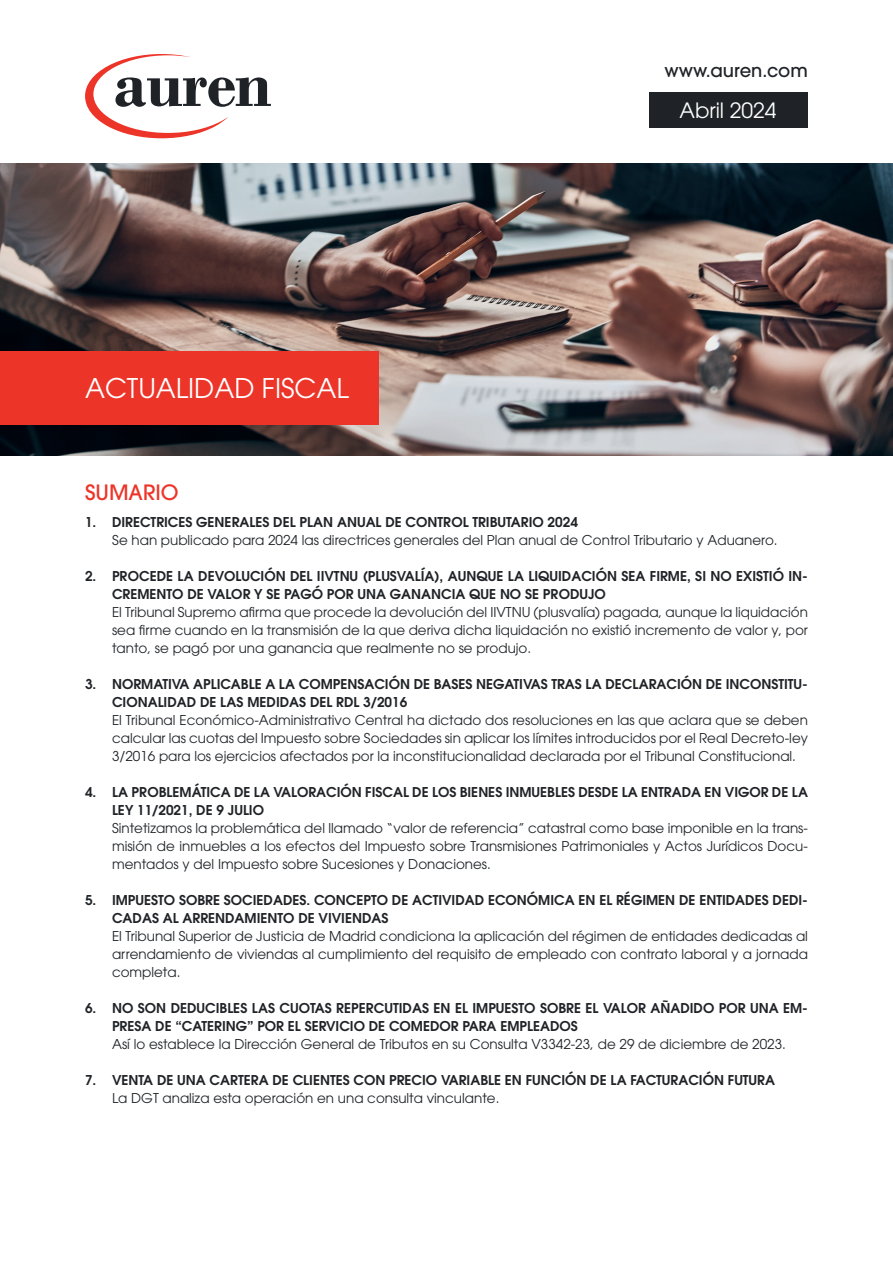
<style>
.page{position:relative;width:893px;height:1263px;background:#fff}
.page>*{position:absolute;margin:0;border:0;box-sizing:border-box;transform-origin:0 0}
.t1{font:27px "ITC Avant Garde Pro";color:#fff}
.t2{font:21px "ITC Avant Garde Pro";color:#fff}
.t3{font:500 21px "ITC Avant Garde Pro";color:#ed3429}
.t4{font:500 18px "ITC Avant Garde Pro";color:#1f2327}
.t5{font:13.5px/18px "ITC Avant Garde Pro";color:#1f2327;text-align:justify}
.t6{font:600 13.5px/18px "ITC Avant Garde Pro";color:#1f2327}
</style>
<div class="page">
<svg style="left:85px;top:54px;width:186px;height:84px"></svg>
<img style="left:0;top:163px;width:893px;height:292px">
<div style="left:0;top:351px;width:378px;height:73px;background:#ed3429"></div>
<div style="left:649px;top:92px;width:159px;height:36px;background:#1f2327"></div>
<h3 class="t4" style="left:664px;top:59px;width:145px">www.auren.com</h3>
<h1 class="t1" style="left:85px;top:371px;width:265px">ACTUALIDAD FISCAL</h1>
<h2 class="t2" style="left:679px;top:97px;width:98px">Abril 2024</h2>
<h2 class="t3" style="left:85px;top:479px;width:95px">SUMARIO</h2>
<p class="t6" style="left:85px;top:513px;width:494px">1. DIRECTRICES GENERALES DEL PLAN ANUAL DE CONTROL TRIBUTARIO 2024</p>
<p class="t5" style="left:112px;top:531px;width:667px">Se han publicado para 2024 las directrices generales del Plan anual de Control Tributario y Aduanero.</p>
<p class="t6" style="left:112px;top:567px;width:697px;text-indent:-27px">2. PROCEDE LA DEVOLUCIÓN DEL IIVTNU (PLUSVALÍA), AUNQUE LA LIQUIDACIÓN SEA FIRME, SI NO EXISTIÓ IN-<br>CREMENTO DE VALOR Y SE PAGÓ POR UNA GANANCIA QUE NO SE PRODUJO</p>
<p class="t5" style="left:112px;top:603px;width:697px">El Tribunal Supremo afirma que procede la devolución del IIVTNU (plusvalía) pagada, aunque la liquidación sea firme cuando en la transmisión de la que deriva dicha liquidación no existió incremento de valor y, por tanto, se pagó por una ganancia que realmente no se produjo.</p>
<p class="t6" style="left:112px;top:675px;width:697px;text-indent:-27px">3. NORMATIVA APLICABLE A LA COMPENSACIÓN DE BASES NEGATIVAS TRAS LA DECLARACIÓN DE INCONSTITU-<br>CIONALIDAD DE LAS MEDIDAS DEL RDL 3/2016</p>
<p class="t5" style="left:112px;top:711px;width:697px">El Tribunal Económico-Administrativo Central ha dictado dos resoluciones en las que aclara que se deben calcular las cuotas del Impuesto sobre Sociedades sin aplicar los límites introducidos por el Real Decreto-ley 3/2016 para los ejercicios afectados por la inconstitucionalidad declarada por el Tribunal Constitucional.</p>
<p class="t6" style="left:112px;top:783px;width:697px;text-indent:-27px">4. LA PROBLEMÁTICA DE LA VALORACIÓN FISCAL DE LOS BIENES INMUEBLES DESDE LA ENTRADA EN VIGOR DE LA<br>LEY 11/2021, DE 9 JULIO</p>
<p class="t5" style="left:112px;top:819px;width:697px">Sintetizamos la problemática del llamado “valor de referencia” catastral como base imponible en la trans&shy;misión de inmuebles a los efectos del Impuesto sobre Transmisiones Patrimoniales y Actos Jurídicos Docu&shy;mentados y del Impuesto sobre Sucesiones y Donaciones.</p>
<p class="t6" style="left:112px;top:891px;width:697px;text-indent:-27px">5. IMPUESTO SOBRE SOCIEDADES. CONCEPTO DE ACTIVIDAD ECONÓMICA EN EL RÉGIMEN DE ENTIDADES DEDI-<br>CADAS AL ARRENDAMIENTO DE VIVIENDAS</p>
<p class="t5" style="left:112px;top:927px;width:697px">El Tribunal Superior de Justicia de Madrid condiciona la aplicación del régimen de entidades dedicadas al arrendamiento de viviendas al cumplimiento del requisito de empleado con contrato laboral y a jornada completa.</p>
<p class="t6" style="left:112px;top:999px;width:697px;text-indent:-27px">6. NO SON DEDUCIBLES LAS CUOTAS REPERCUTIDAS EN EL IMPUESTO SOBRE EL VALOR AÑADIDO POR UNA EM-<br>PRESA DE “CATERING” POR EL SERVICIO DE COMEDOR PARA EMPLEADOS</p>
<p class="t5" style="left:112px;top:1035px;width:675px">Así lo establece la Dirección General de Tributos en su Consulta V3342-23, de 29 de diciembre de 2023.</p>
<p class="t6" style="left:85px;top:1071px;width:691px">7. VENTA DE UNA CARTERA DE CLIENTES CON PRECIO VARIABLE EN FUNCIÓN DE LA FACTURACIÓN FUTURA</p>
<p class="t5" style="left:112px;top:1089px;width:389px">La DGT analiza esta operación en una consulta vinculante.</p>
</div>
